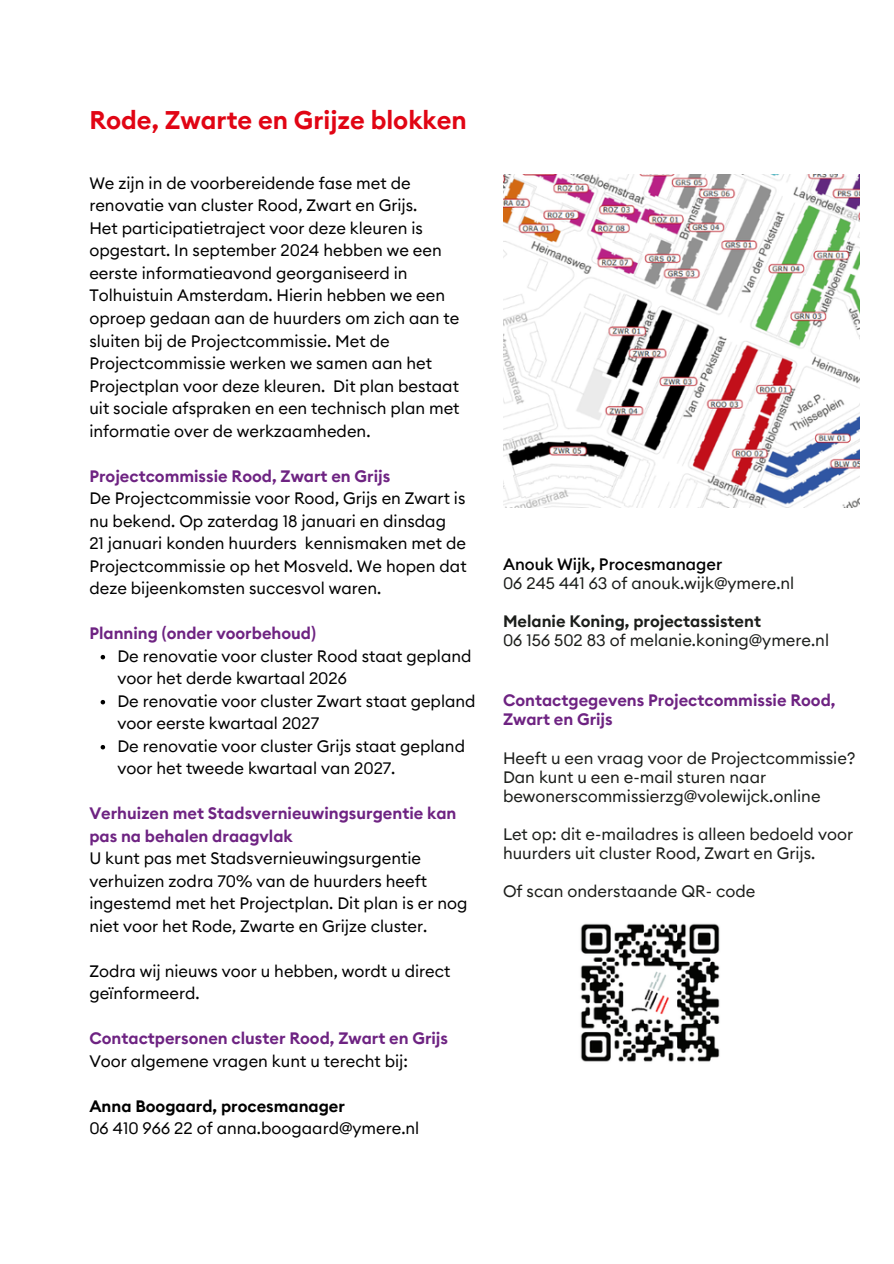
<style>
.page{position:relative;width:894px;height:1264px;background:#fff}
.page>*{position:absolute;margin:0;border:0;box-sizing:border-box;transform-origin:0 0}
.t1{font:600 25.5px "Euclid Circular B";color:#e10514}
.t2{font:16.5px/22.5px "Euclid Circular B";color:#000}
.t3{font:16.5px/19.2px "Euclid Circular B";color:#1c1e1b}
.t4{font:600 16.5px/22.5px "Euclid Circular B";color:#6e2382}
.t5{font:600 16.5px "Euclid Circular B";color:#1c1e1b}
.t6{font:600 16.5px "Euclid Circular B";color:#000}
.t7{font:500 16.5px "Euclid Circular B";color:#000}
</style>
<div class="page">
<img style="left:503px;top:175px;width:356px;height:333px">
<img style="left:580px;top:923px;width:140px;height:139px">
<svg style="left:101px;top:655px;width:4px;height:4px"></svg>
<svg style="left:101px;top:700px;width:4px;height:4px"></svg>
<svg style="left:101px;top:745px;width:4px;height:4px"></svg>
<p class="t1" style="left:89px;top:108px;width:379px">Rode, Zwarte en Grijze blokken</p>
<h1 class="t2" style="left:89px;top:173px;width:329px">We zijn in de voorbereidende fase met de renovatie van cluster Rood, Zwart en Grijs.</h1>
<p class="t2" style="left:89px;top:218px;width:371px">Het participatietraject voor deze kleuren is opgestart. In september 2024 hebben we een eerste informatieavond georganiseerd in Tolhuistuin Amsterdam. Hierin hebben we een oproep gedaan aan de huurders om zich aan te sluiten bij de Projectcommissie. Met de Projectcommissie werken we samen aan het Projectplan voor deze kleuren. Dit plan bestaat uit sociale afspraken en een technisch plan met informatie over de werkzaamheden.</p>
<p class="t4" style="left:89px;top:465px;width:302px">Projectcommissie Rood, Zwart en Grijs</p>
<p class="t2" style="left:89px;top:488px;width:377px">De Projectcommissie voor Rood, Grijs en Zwart is nu bekend. Op zaterdag 18 januari en dinsdag</p>
<p class="t2" style="left:89px;top:533px;width:378px;text-align:justify">21 januari konden huurders kennismaken met de Projectcommissie op het Mosveld. We hopen dat deze bijeenkomsten succesvol waren.</p>
<p class="t4" style="left:89px;top:623px;width:228px">Planning (onder voorbehoud)</p>
<h2 class="t2" style="left:117px;top:645px;width:355px">De renovatie voor cluster Rood staat gepland voor het derde kwartaal 2026</h2>
<p class="t2" style="left:117px;top:690px;width:359px">De renovatie voor cluster Zwart staat gepland voor eerste kwartaal 2027</p>
<p class="t2" style="left:117px;top:735px;width:349px">De renovatie voor cluster Grijs staat gepland voor het tweede kwartaal van 2027.</p>
<p class="t4" style="left:89px;top:803px;width:368px">Verhuizen met Stadsvernieuwingsurgentie kan pas na behalen draagvlak</p>
<p class="t2" style="left:89px;top:848px;width:379px">U kunt pas met Stadsvernieuwingsurgentie verhuizen zodra 70% van de huurders heeft ingestemd met het Projectplan. Dit plan is er nog niet voor het Rode, Zwarte en Grijze cluster.</p>
<p class="t2" style="left:89px;top:960px;width:362px">Zodra wij nieuws voor u hebben, wordt u direct geïnformeerd.</p>
<p class="t4" style="left:89px;top:1028px;width:360px">Contactpersonen cluster Rood, Zwart en Grijs</p>
<p class="t2" style="left:89px;top:1050px;width:320px">Voor algemene vragen kunt u terecht bij:</p>
<p class="t6" style="left:89px;top:1098px;width:257px">Anna Boogaard, procesmanager</p>
<p class="t2" style="left:89px;top:1118px;width:331px">06 410 966 22 of anna.boogaard@ymere.nl</p>
<p class="t7" style="left:503px;top:556px;width:221px">Anouk Wijk, Procesmanager</p>
<p class="t3" style="left:503px;top:574px;width:293px">06 245 441 63 of anouk.wijk@ymere.nl</p>
<p class="t5" style="left:503px;top:614px;width:259px">Melanie Koning, projectassistent</p>
<p class="t3" style="left:503px;top:631px;width:327px">06 156 502 83 of melanie.koning@ymere.nl</p>
<p class="t4" style="left:503px;top:691px;width:334px;line-height:19.2px">Contactgegevens Projectcommissie Rood,<br>Zwart en Grijs</p>
<h2 class="t3" style="left:503px;top:748px;width:354px">Heeft u een vraag voor de Projectcommissie?<br>Dan kunt u een e-mail sturen naar bewonerscommissierzg@volewijck.online</h2>
<p class="t3" style="left:503px;top:825px;width:351px">Let op: dit e-mailadres is alleen bedoeld voor huurders uit cluster Rood, Zwart en Grijs.</p>
<p class="t3" style="left:503px;top:882px;width:254px">Of scan onderstaande QR- code</p>
</div>
